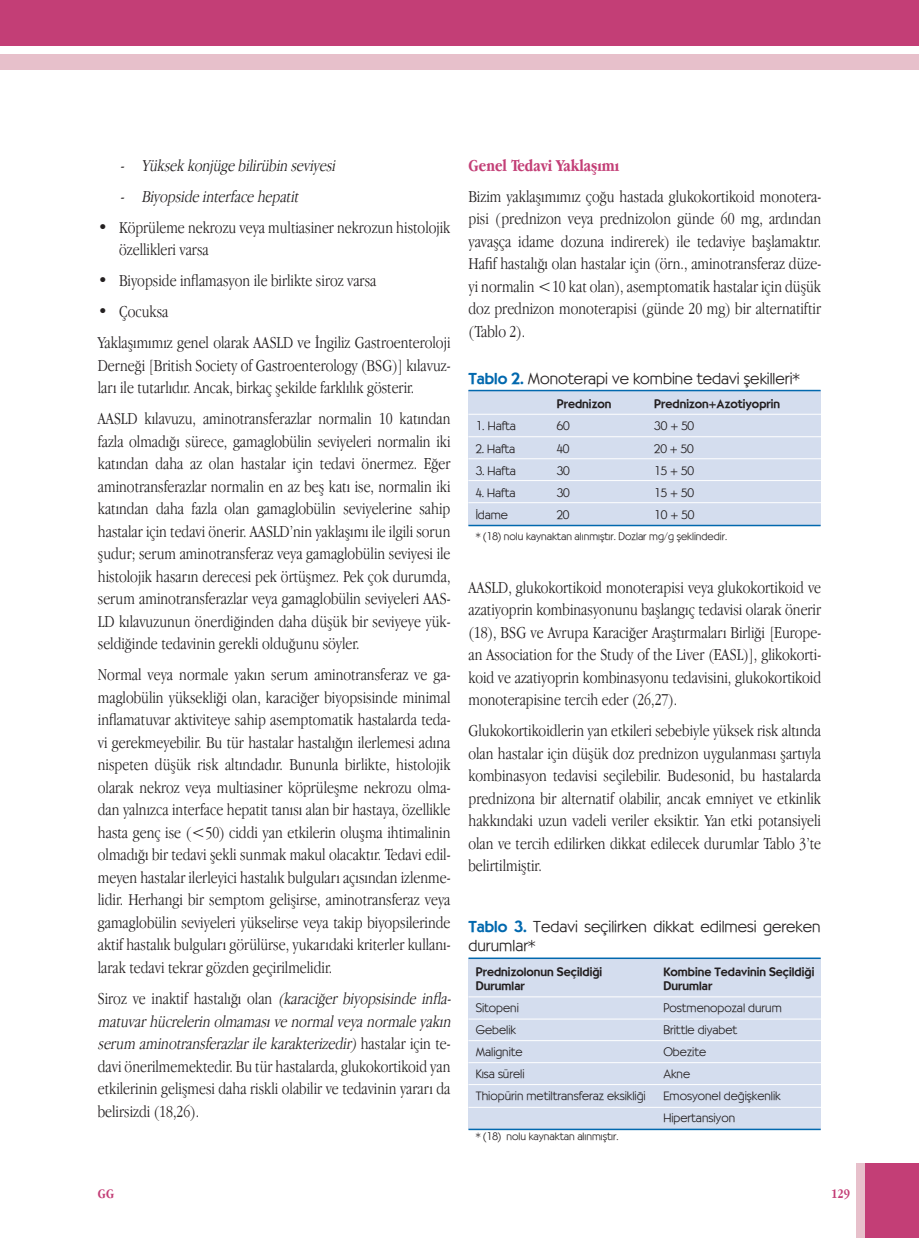
<style>
.page{position:relative;width:919px;height:1238px;background:#fff}
.page>*{position:absolute;margin:0;border:0;box-sizing:border-box;transform-origin:0 0}
.t1{font:300 17.25px/22.5px "Apple Garamond";color:#231f20;text-align:justify}
.t2{font:italic 300 17.25px "Apple Garamond";color:#231f20}
.t3{font:700 17.25px "Apple Garamond";color:#c33e76}
.t4{font:300 15.75px/18.9px "Bernhardt";color:#231f20}
.t5{font:700 13.5px "Apple Garamond";color:#c33e76}
.t6{font:300 12px/22px "Bernhardt";color:#231f20}
.t7{font:500 12px "Bernhardt";color:#231f20}
.t8{font:300 10.5px "Bernhardt";color:#231f20}
.s1{font-style:italic}
.s2{font-weight:500;color:#0168ae}
.s3{font-family:"Avant Garde TR";font-weight:400}
</style>
<div class="page">
<div style="left:865px;top:1163px;width:53px;height:74px;background:#c33e76"></div>
<div style="left:856px;top:1163px;width:9px;height:74px;background:#e7c0cb"></div>
<div style="left:1px;top:54px;width:917px;height:15px;background:#e7c0cb"></div>
<div style="left:1px;top:0;width:917px;height:45px;background:#c33e76"></div>
<div style="left:468px;top:390px;width:353px;height:136px;background:#d4ddee"></div>
<hr style="left:468px;top:390px;width:352px;height:1px;background:#0168ae">
<hr style="left:468px;top:414px;width:353px;height:1px;background:#fff">
<hr style="left:468px;top:436px;width:353px;height:1px;background:#fff">
<hr style="left:468px;top:458px;width:353px;height:1px;background:#fff">
<hr style="left:468px;top:480px;width:353px;height:1px;background:#fff">
<hr style="left:468px;top:502px;width:353px;height:1px;background:#fff">
<hr style="left:468px;top:524px;width:352px;height:2px;background:#0168ae">
<div style="left:468px;top:957px;width:353px;height:172px;background:#d4ddee"></div>
<hr style="left:468px;top:957px;width:352px;height:2px;background:#0168ae">
<hr style="left:468px;top:996px;width:353px;height:1px;background:#fff">
<hr style="left:468px;top:1018px;width:353px;height:1px;background:#fff">
<hr style="left:468px;top:1040px;width:353px;height:1px;background:#fff">
<hr style="left:468px;top:1062px;width:353px;height:1px;background:#fff">
<hr style="left:468px;top:1084px;width:353px;height:1px;background:#fff">
<hr style="left:468px;top:1106px;width:353px;height:1px;background:#fff">
<hr style="left:468px;top:1128px;width:352px;height:2px;background:#0168ae">
<p class="t2" style="left:120px;top:155px;width:220px">- Yüksek konj üge bilirübin seviyesi</p>
<p class="t2" style="left:120px;top:186px;width:183px">- Biyopside interface hepatit</p>
<p class="t1" style="left:119px;top:215px;width:333px;text-indent:-21px">• Köprüleme nekrozu veya multiasiner nekrozun histolojik özellikleri varsa</p>
<p class="t1" style="left:98px;top:269px;width:280px">• Biyopside inflamasyon ile birlikte siroz varsa</p>
<p class="t1" style="left:98px;top:296px;width:354px;line-height:31px">• Çocuksa<br>Yaklaşımımız genel olarak AASLD ve İngiliz Gastroenteroloji</p>
<p class="t1" style="left:98px;top:353px;width:354px">Derneği [British Society of Gastroenterology (BSG)] kılavuz&shy;ları ile tutarlıdır. Ancak, birkaç şekilde farklılık gösterir.</p>
<p class="t1" style="left:98px;top:407px;width:354px">AASLD kılavuzu, aminotransferazlar normalin 10 katından fazla olmadığı sürece, gamaglobülin seviyeleri normalin iki katından daha az olan hastalar için tedavi önermez. Eğer aminotransferazlar normalin en az beş katı ise, normalin iki katından daha fazla olan gamaglobülin seviyelerine sahip hastalar için tedavi önerir. AASLD’nin yaklaşımı ile ilgili sorun şudur; serum aminotransferaz veya gamaglobülin seviyesi ile histolojik hasarın derecesi pek örtüşmez. Pek çok durumda, serum aminotransferazlar veya gamaglobülin seviyeleri AAS-LD kılavuzunun önerdiğinden daha düşük bir seviyeye yük&shy;seldiğinde tedavinin gerekli olduğunu söyler.</p>
<p class="t1" style="left:98px;top:663px;width:354px">Normal veya normale yakın serum aminotransferaz ve ga&shy;maglobülin yüksekliği olan, karaciğer biyopsisinde minimal inflamatuvar aktiviteye sahip asemptomatik hastalarda teda&shy;vi gerekmeyebilir. Bu tür hastalar hastalığın ilerlemesi adına nispeten düşük risk altındadır. Bununla birlikte, histolojik olarak nekroz veya multiasiner köprüleşme nekrozu olma&shy;dan yalnızca interface hepatit tanısı alan bir hastaya, özellikle hasta genç ise (&lt;50) ciddi yan etkilerin oluşma ihtimalinin olmadığı bir tedavi şekli sunmak makul olacaktır. Tedavi edil&shy;meyen hastalar ilerleyici hastalık bulguları açısından izlenme&shy;lidir. Herhangi bir semptom gelişirse, aminotransferaz veya gamaglobülin seviyeleri yükselirse veya takip biyopsilerinde aktif hastalık bulguları görülürse, yukarıdaki kriterler kullanı&shy;larak tedavi tekrar gözden geçirilmelidir.</p>
<p class="t1" style="left:98px;top:986px;width:357px;text-align:left">Siroz ve inaktif hastalığı olan <span class="s1">(karaciğer biyopsisinde infla&shy;matuvarhücrelerin olmamasıve normalveyanormale yakın serum aminotransferazlarile karakterizedir)</span> h a s t a l a r i ç i n t e - davi önerilmemektedir. Bu tür hastalarda, glukokortikoid yan etkilerinin gelişmesi daha riskli olabilir ve tedavinin yararı da belirsizdi (18,26).</p>
<p class="t3" style="left:468px;top:155px;width:152px">Genel Tedavi Yaklaşımı</p>
<p class="t1" style="left:468px;top:184px;width:354px">Bizim yaklaşımımız çoğu hastada glukokortikoid monotera&shy;pisi (prednizon veya prednizolon günde 60 mg, ardından yavaşça idame dozuna indirerek) ile tedaviye başlamaktır.<br>Hafif hastalığı olan hastalar için (örn., aminotransferaz düze&shy;yi normalin &lt;10 kat olan), asemptomatik hastalar için düşük doz prednizon monoterapisi (günde 20 mg) bir alternatiftir (Tablo 2).</p>
<p class="t4" style="left:468px;top:369px;width:333px"><span class="s2">Tablo 2.</span> Monoterapi ve kombine tedavi şekilleri*</p>
<p class="t7" style="left:556px;top:397px;width:56px">Prednizon</p>
<p class="t7" style="left:654px;top:397px;width:127px">Prednizon+Azotiyoprin</p>
<p class="t6" style="left:475px;top:415px;width:42px"><span class="s3">1</span>. Hafta</p>
<p class="t6" style="left:556px;top:415px;width:15px">60</p>
<p class="t6" style="left:654px;top:415px;width:41px">30 + 50</p>
<p class="t6" style="left:475px;top:437px;width:41px">2. Hafta</p>
<p class="t6" style="left:556px;top:437px;width:14px">40</p>
<p class="t6" style="left:654px;top:437px;width:41px">20 + 50</p>
<p class="t6" style="left:475px;top:459px;width:42px">3. Hafta</p>
<p class="t6" style="left:556px;top:459px;width:15px">30</p>
<p class="t6" style="left:654px;top:459px;width:41px"><span class="s3">1</span>5 + 50</p>
<p class="t6" style="left:475px;top:481px;width:41px">4. Hafta</p>
<p class="t6" style="left:556px;top:481px;width:15px">30</p>
<p class="t6" style="left:654px;top:481px;width:41px"><span class="s3">1</span>5 + 50</p>
<p class="t6" style="left:475px;top:503px;width:34px">İdame</p>
<p class="t6" style="left:556px;top:503px;width:14px">20</p>
<p class="t6" style="left:654px;top:503px;width:42px"><span class="s3">1</span>0 + 50</p>
<p class="t8" style="left:475px;top:530px;width:253px">* (<span class="s3">1</span>8) nolu kaynaktan alınmıştır. Dozlar mg/g şeklindedir.</p>
<p class="t1" style="left:468px;top:575px;width:354px">AASLD, glukokortikoid monoterapisi veya glukokortikoid ve azatiyoprin kombinasyonunu başlangıç tedavisi olarak önerir (18), BSG ve Avrupa Karaciğer Araştırmaları Birliği [Europe&shy;an Association for the Study of the Liver (EASL)], glikokorti&shy;koid ve azatiyoprin kombinasyonu tedavisini, glukokortikoid monoterapisine tercih eder (26,27).</p>
<p class="t1" style="left:468px;top:719px;width:354px">Glukokortikoidlerin yan etkileri sebebiyle yüksek risk altında olan hastalar için düşük doz prednizon uygulanması şartıyla kombinasyon tedavisi seçilebilir. Budesonid, bu hastalarda prednizona bir alternatif olabilir, ancak emniyet ve etkinlik hakkındaki uzun vadeli veriler eksiktir. Yan etki potansiyeli olan ve tercih edilirken dikkat edilecek durumlar Tablo 3’te belirtilmiştir.</p>
<p class="t4" style="left:468px;top:917px;width:353px"><span class="s2">Tablo 3.</span> Tedavi seçilirken dikkat edilmesi gereken durumlar*</p>
<p class="t7" style="left:475px;top:964px;width:128px">Prednizolonun Seçildiği</p>
<p class="t7" style="left:663px;top:964px;width:153px">Kombine Tedavinin Seçildiği</p>
<p class="t7" style="left:475px;top:978px;width:50px">Durumlar</p>
<p class="t7" style="left:663px;top:978px;width:50px">Durumlar</p>
<p class="t6" style="left:475px;top:996px;width:45px">Sitopeni</p>
<p class="t6" style="left:663px;top:996px;width:120px">Postmenopozal durum</p>
<p class="t6" style="left:475px;top:1018px;width:42px">Gebelik</p>
<p class="t6" style="left:663px;top:1018px;width:75px">Brittle diyabet</p>
<p class="t6" style="left:475px;top:1040px;width:49px">Malignite</p>
<p class="t6" style="left:663px;top:1040px;width:44px">Obezite</p>
<p class="t6" style="left:475px;top:1062px;width:50px">Kısa süreli</p>
<p class="t6" style="left:663px;top:1062px;width:28px">Akne</p>
<p class="t6" style="left:475px;top:1084px;width:171px">Thiopürin metiltransferaz eksikliği</p>
<p class="t6" style="left:663px;top:1084px;width:119px">Emosyonel değişkenlik<br>Hipertansiyon</p>
<p class="t8" style="left:475px;top:1130px;width:144px">* (<span class="s3">1</span>8) nolu kaynaktan alınmıştır.</p>
<p class="t5" style="left:98px;top:1186px;width:18px">GG</p>
<p class="t5" style="left:831px;top:1186px;width:21px">129</p>
</div>
